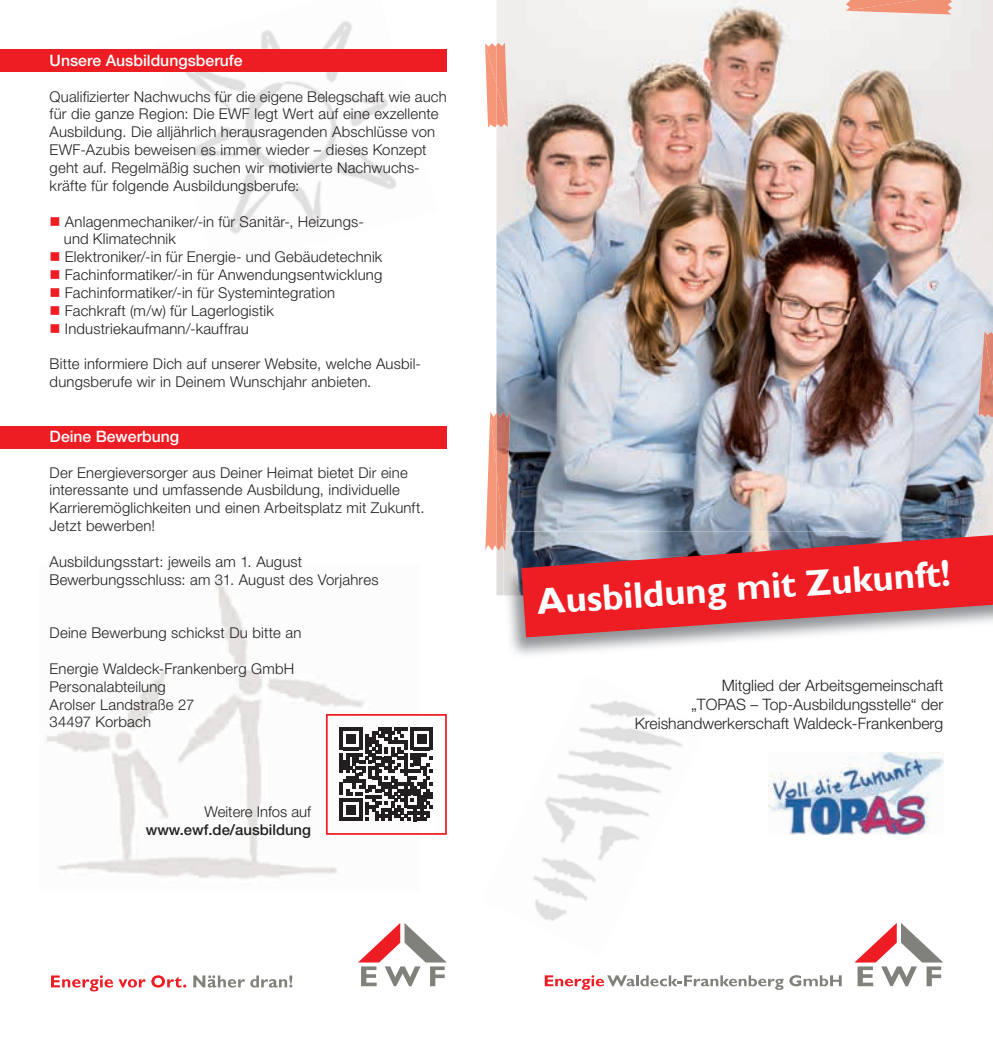
<style>
.page{position:relative;width:993px;height:1042px;background:#fff}
.page>*{position:absolute;margin:0;border:0;box-sizing:border-box;transform-origin:0 0}
.t1{font:700 36.75px "Gill Sans";color:#fff}
.t2{font:300 15.75px/18.9px "Helvetica Neue LT Pro";color:#231f20;text-align:right}
.t3{font:500 15.75px "Helvetica Neue LT Pro";color:#fff}
.t4{font:300 14.88px/17.8px "Helvetica Neue LT Pro";letter-spacing:.015em;color:#231f20}
.t5{font:500 14.88px "Helvetica Neue LT Pro";color:#231f20}
.s1{color:#ee1d23}
</style>
<div class="page">
<svg style="left:854px;top:923px;width:89px;height:63px"></svg>
<svg style="left:544px;top:975px;width:239px;height:15px"></svg>
<svg style="left:789px;top:975px;width:52px;height:11px"></svg>
<svg style="left:358px;top:923px;width:88px;height:63px"></svg>
<svg style="left:193px;top:975px;width:99px;height:12px"></svg>
<svg style="left:51px;top:975px;width:135px;height:16px"></svg>
<img style="left:533px;top:700px;width:150px;height:221px">
<img style="left:46px;top:579px;width:319px;height:300px">
<img style="left:154px;top:21px;width:283px;height:213px">
<div style="left:0;top:426px;width:446px;height:22px;background:#ee1d23"></div>
<div style="left:0;top:50px;width:446px;height:22px;background:#ee1d23"></div>
<img style="left:496px;top:0;width:496px;height:595px">
<img style="left:503px;top:531px;width:489px;height:124px">
<svg style="left:521px;top:532px;width:471px;height:105px;background:#d24b52"></svg>
<img style="left:768px;top:753px;width:175px;height:82px">
<svg style="left:326px;top:714px;width:120px;height:121px"></svg>
<svg style="left:485px;top:43px;width:11px;height:85px"></svg>
<img style="left:496px;top:43px;width:11px;height:84px">
<img style="left:496px;top:534px;width:7px;height:17px">
<svg style="left:485px;top:411px;width:11px;height:139px"></svg>
<img style="left:496px;top:411px;width:14px;height:123px">
<img style="left:503px;top:531px;width:2px;height:20px">
<img style="left:845px;top:0;width:106px;height:15px">
<img style="left:978px;top:331px;width:14px;height:87px">
<img style="left:983px;top:331px;width:9px;height:54px">
<p class="t3" style="left:50px;top:51px;width:194px">Unsere Ausbildungsberufe</p>
<p class="t4" style="left:50px;top:87px;width:398px">Qualifizierter Nachwuchs für die eigene Belegschaft wie auch für die ganze Region: Die EWF legt Wert auf eine exzellente Ausbildung. Die alljährlich herausragenden Abschlüsse von EWF-Azubis beweisen es immer wieder – dieses Konzept geht auf. Regelmäßig suchen wir motivierte Nachwuchs&shy;kräfte für folgende Ausbildungsberufe:</p>
<p class="t4" style="left:64px;top:212px;width:301px;text-indent:-14px"><span class="s1">■</span> Anlagenmechaniker/-in für Sanitär-, Heizungs&shy;und Klimatechnik</p>
<p class="t4" style="left:50px;top:248px;width:334px"><span class="s1">■</span> Elektroniker/-in für Energie- und Gebäudetechnik</p>
<p class="t4" style="left:50px;top:265px;width:334px"><span class="s1">■</span> Fachinformatiker/-in für Anwendungsentwicklung</p>
<p class="t4" style="left:50px;top:283px;width:287px"><span class="s1">■</span> Fachinformatiker/-in für Systemintegration</p>
<p class="t4" style="left:50px;top:301px;width:225px"><span class="s1">■</span> Fachkraft (m/w) für Lagerlogistik</p>
<p class="t4" style="left:50px;top:319px;width:200px"><span class="s1">■</span> Industriekaufmann/-kauffrau</p>
<p class="t4" style="left:50px;top:355px;width:373px">Bitte informiere Dich auf unserer Website, welche Ausbil&shy;dungsberufe wir in Deinem Wunschjahr anbieten.</p>
<p class="t3" style="left:50px;top:427px;width:131px">Deine Bewerbung</p>
<p class="t4" style="left:50px;top:463px;width:376px">Der Energieversorger aus Deiner Heimat bietet Dir eine interessante und umfassende Ausbildung, individuelle Karrieremöglichkeiten und einen Arbeitsplatz mit Zukunft.<br>Jetzt bewerben!</p>
<p class="t4" style="left:50px;top:552px;width:330px">Ausbildungsstart: jeweils am 1. August<br>Bewerbungsschluss: am 31. August des Vorjahres</p>
<p class="t4" style="left:50px;top:624px;width:253px">Deine Bewerbung schickst Du bitte an</p>
<p class="t4" style="left:50px;top:659px;width:246px">Energie Waldeck-Frankenberg GmbH<br>Personalabteilung<br>Arolser Landstraße 27<br>34497 Korbach</p>
<p class="t4" style="left:204px;top:802px;width:108px">Weitere Infos auf</p>
<p class="t5" style="left:146px;top:820px;width:167px">www.ewf.de/ausbildung</p>
<h1 class="t1" style="left:535px;top:580px;width:415px;rotate:-4deg">Ausbildung mit Zukunft!</h1>
<p class="t2" style="left:634px;top:675px;width:310px">Mitglied der Arbeitsgemeinschaft<br>„TOPAS – Top-Ausbildungsstelle“ der<br>Kreishandwerkerschaft Waldeck-Frankenberg</p>
</div>
